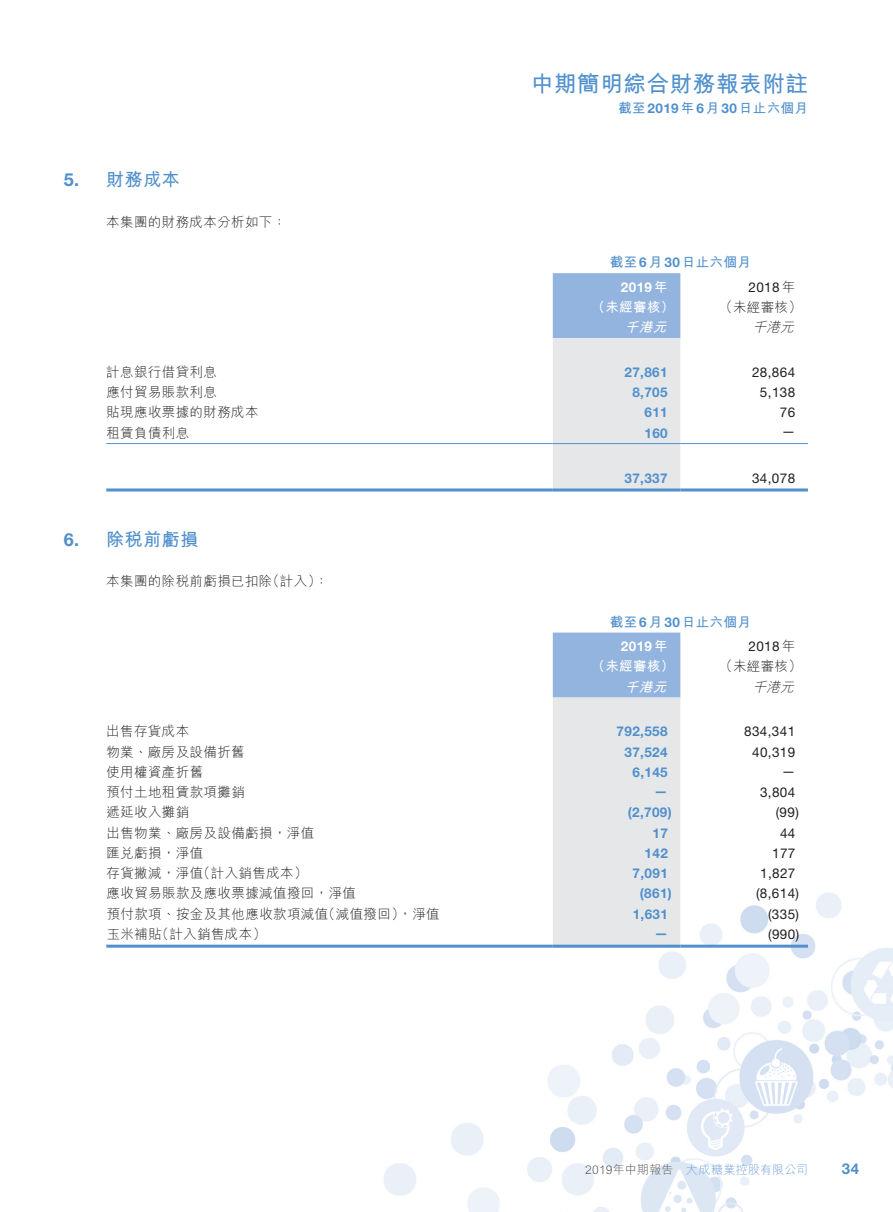
<style>
.page{position:relative;width:893px;height:1212px;background:#fff}
.page>*{position:absolute;margin:0;border:0;box-sizing:border-box;transform-origin:0 0}
.t1{font:700 22.5px "M Hei HK";letter-spacing:.03em;color:#5090cc}
.t2{font:700 18px "M Hei HK";letter-spacing:.03em;color:#5090cc}
.t3{font:700 18px "Helvetica Neue";color:#5090cc}
.t4{font:700 15px "Helvetica Neue";color:#5090cc}
.t5{font:300 13.5px "M Hei HK";letter-spacing:.03em;color:#231f20}
.t6{font:13.5px "Helvetica Neue";letter-spacing:.03em;color:#231f20}
.t7{font:700 13.5px "Helvetica Neue";letter-spacing:.03em;color:#5090cc}
.t8{font:700 13.5px "M Hei HK";letter-spacing:.03em;color:#5090cc}
.t9{font:700 13.5px "M Hei HK";letter-spacing:.03em;color:#fff}
.t10{font:700 13.5px "Helvetica Neue";letter-spacing:.03em;color:#fff}
.t11{font:italic 300 13.5px "M Hei HK";color:#231f20}
.t12{font:italic 700 13.5px "M Hei HK";color:#fff}
.t13{font:300 12px "M Hei HK";letter-spacing:.02em;color:#71a1d5}
.t14{font:300 12px "M Hei HK";letter-spacing:.02em;color:#57585a}
.s1{font-family:"Helvetica Neue"}
.s2{font-family:"M Hei HK"}
.s3{font-family:"M Hei HK";font-weight:300}
</style>
<div class="page">
<img style="left:106px;top:273px;width:787px;height:939px">
<svg style="left:553px;top:273px;width:127px;height:215px;background:#ccd7e5"></svg>
<hr style="left:106px;top:443px;width:447px;height:1px;background:#5090cc">
<hr style="left:553px;top:443px;width:127px;height:1px;background:#5090cc">
<hr style="left:680px;top:443px;width:128px;height:1px;background:#5090cc">
<hr style="left:106px;top:488px;width:447px;height:3px;background:#5090cc">
<hr style="left:553px;top:488px;width:127px;height:3px;background:#5090cc">
<hr style="left:680px;top:488px;width:128px;height:3px;background:#5090cc">
<svg style="left:553px;top:632px;width:127px;height:313px;background:#d4dce6"></svg>
<hr style="left:106px;top:945px;width:447px;height:3px;background:#5090cc">
<hr style="left:553px;top:945px;width:127px;height:3px;background:#5090cc">
<hr style="left:680px;top:945px;width:128px;height:3px;background:#5090cc">
<h2 class="t3" style="left:64px;top:169px;width:17px">5.</h2>
<h2 class="t2" style="left:106px;top:166px;width:75px">財務成本</h2>
<p class="t5" style="left:106px;top:212px;width:182px">本集團的財務成本分析如下：</p>
<p class="t5" style="left:106px;top:362px;width:112px">計息銀行借貸利息</p>
<p class="t5" style="left:106px;top:383px;width:112px">應付貿易賬款利息</p>
<p class="t5" style="left:106px;top:403px;width:154px">貼現應收票據的財務成本</p>
<p class="t5" style="left:106px;top:423px;width:84px">租賃負債利息</p>
<h2 class="t3" style="left:64px;top:528px;width:17px">6.</h2>
<h2 class="t2" style="left:106px;top:526px;width:94px">除稅前虧損</h2>
<p class="t5" style="left:266px;top:572px;width:64px">（計入：(</p>
<p class="t5" style="left:106px;top:572px;width:168px">本集團的除稅前虧損已扣除</p>
<p class="t5" style="left:106px;top:722px;width:84px">出售存貨成本</p>
<p class="t5" style="left:106px;top:742px;width:140px">物業、廠房及設備折舊</p>
<p class="t5" style="left:106px;top:762px;width:98px">使用權資產折舊</p>
<p class="t5" style="left:106px;top:783px;width:140px">預付土地租賃款項攤銷</p>
<p class="t5" style="left:106px;top:803px;width:84px">遞延收入攤銷</p>
<p class="t5" style="left:106px;top:823px;width:209px">出售物業、廠房及設備虧損，淨值</p>
<p class="t5" style="left:107px;top:843px;width:98px">匯兌虧損，淨值</p>
<p class="t5" style="left:197px;top:864px;width:112px">（計入銷售成本(</p>
<p class="t5" style="left:107px;top:864px;width:98px">存貨撇減，淨值</p>
<p class="t5" style="left:107px;top:884px;width:251px">應收貿易賬款及應收票據減值撥回，淨值</p>
<p class="t5" style="left:107px;top:904px;width:223px">預付款項、按金及其他應收款項減值</p>
<p class="t5" style="left:322px;top:904px;width:119px">（減值撥回，）淨值</p>
<p class="t5" style="left:156px;top:924px;width:112px">（計入銷售成本(</p>
<p class="t5" style="left:107px;top:924px;width:57px">玉米補貼</p>
<h1 class="t1" style="left:531px;top:68px;width:278px">中期簡明綜合財務報表附註</h1>
<p class="t8" style="left:618px;top:98px;width:191px">截至<span class="s1">2019</span>年<span class="s1">6</span>月<span class="s1">30</span>日止六個月</p>
<p class="t8" style="left:610px;top:252px;width:143px">截至<span class="s1">6</span>月<span class="s1">30</span>日止六個月</p>
<p class="t10" style="left:621px;top:278px;width:48px">2019<span class="s2">年</span></p>
<p class="t6" style="left:748px;top:279px;width:48px">2018 <span class="s3">年</span></p>
<p class="t9" style="left:591px;top:297px;width:84px">（未經審核）</p>
<p class="t5" style="left:719px;top:297px;width:84px">（未經審核(</p>
<p class="t12" style="left:625px;top:317px;width:47px">千港元</p>
<p class="t11" style="left:752px;top:318px;width:48px">千港元</p>
<p class="t7" style="left:624px;top:364px;width:45px">27,861</p>
<p class="t6" style="left:752px;top:364px;width:45px">28,864</p>
<p class="t7" style="left:632px;top:384px;width:37px">8,705</p>
<p class="t6" style="left:760px;top:384px;width:37px">5,138</p>
<p class="t7" style="left:644px;top:404px;width:25px">611</p>
<p class="t6" style="left:780px;top:405px;width:17px">76</p>
<p class="t7" style="left:644px;top:424px;width:25px">160</p>
<p class="t6" style="left:782px;top:423px;width:15px">—</p>
<p class="t7" style="left:624px;top:469px;width:45px">37,337</p>
<p class="t6" style="left:752px;top:470px;width:45px">34,078</p>
<p class="t8" style="left:610px;top:612px;width:143px">截至<span class="s1">6</span>月<span class="s1">30</span>日止六個月</p>
<p class="t10" style="left:621px;top:638px;width:48px">2019<span class="s2">年</span></p>
<p class="t6" style="left:748px;top:638px;width:48px">2018 <span class="s3">年</span></p>
<p class="t9" style="left:591px;top:656px;width:84px">（未經審核）</p>
<p class="t5" style="left:719px;top:657px;width:84px">（未經審核(</p>
<p class="t12" style="left:625px;top:677px;width:47px">千港元</p>
<p class="t11" style="left:752px;top:677px;width:48px">千港元</p>
<p class="t7" style="left:617px;top:723px;width:53px">792,558</p>
<p class="t6" style="left:744px;top:723px;width:53px">834,341</p>
<p class="t7" style="left:624px;top:743px;width:45px">37,524</p>
<p class="t6" style="left:752px;top:744px;width:45px">40,319</p>
<p class="t7" style="left:632px;top:764px;width:37px">6,145</p>
<p class="t6" style="left:782px;top:763px;width:15px">—</p>
<p class="t7" style="left:654px;top:782px;width:15px">—</p>
<p class="t6" style="left:760px;top:784px;width:37px">3,804</p>
<p class="t7" style="left:628px;top:804px;width:46px">)2,709(</p>
<p class="t6" style="left:776px;top:804px;width:25px">)99(</p>
<p class="t7" style="left:652px;top:824px;width:17px">17</p>
<p class="t6" style="left:780px;top:825px;width:17px">44</p>
<p class="t7" style="left:645px;top:845px;width:25px">142</p>
<p class="t6" style="left:772px;top:845px;width:25px">177</p>
<p class="t7" style="left:633px;top:865px;width:37px">7,091</p>
<p class="t6" style="left:760px;top:865px;width:37px">1,827</p>
<p class="t7" style="left:640px;top:885px;width:34px">)861(</p>
<p class="t6" style="left:756px;top:885px;width:45px">)8,614(</p>
<p class="t7" style="left:633px;top:905px;width:37px">1,631</p>
<p class="t6" style="left:768px;top:906px;width:33px">)335(</p>
<p class="t7" style="left:655px;top:924px;width:15px">—</p>
<p class="t6" style="left:768px;top:926px;width:33px">)990(</p>
<p class="t14" style="left:585px;top:1161px;width:90px">2019年中期報告</p>
<p class="t13" style="left:686px;top:1161px;width:124px">大成糖業控股有限公司</p>
<p class="t4" style="left:842px;top:1159px;width:19px">34</p>
</div>
